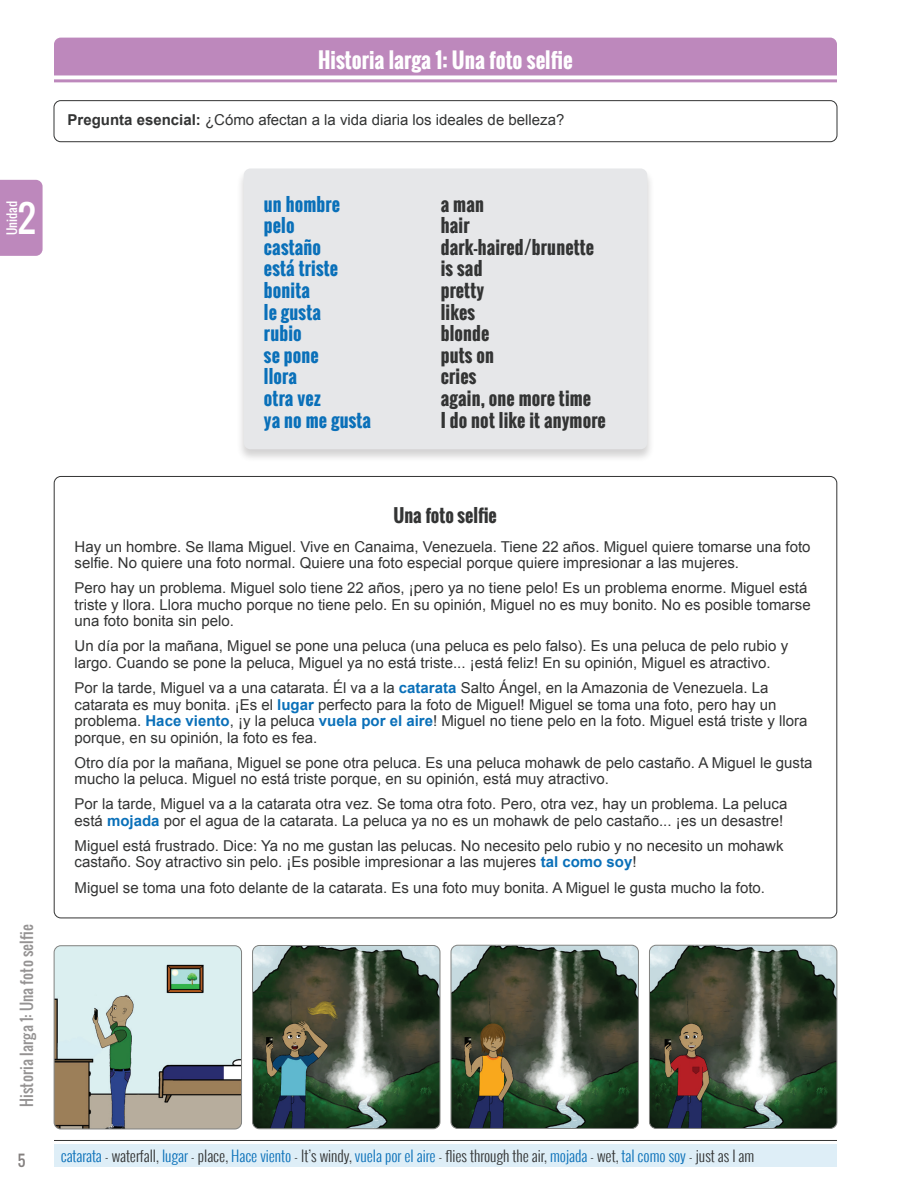
<style>
.page{position:relative;width:918px;height:1188px;background:#fff}
.page>*{position:absolute;margin:0;border:0;box-sizing:border-box;transform-origin:0 0}
.t1{font:36px "Oswald";color:#fff}
.t2{font:700 21px "Oswald";color:#fff}
.t3{font:700 18px "Oswald";letter-spacing:.01em;color:#333434}
.t4{font:700 18px "Oswald";letter-spacing:.01em;color:#0a70b9}
.t5{font:15px/16.5px "Arial";color:#333434}
.t6{font:300 15px "Oswald";color:#333434}
.t7{font:15px "Oswald";letter-spacing:.01em;color:#959393}
.t8{font:15px "Oswald";color:#84807f}
.t9{font:12px "Oswald";color:#fff}
.s1{font-weight:700}
.s2{font-weight:700;color:#0a70b9}
.s3{color:#0a70b9}
</style>
<div class="page">
<div style="left:0;top:180px;width:43px;height:76px;background:#bd88bc"></div>
<div style="left:54px;top:100px;width:783px;height:42px;border:1px solid #333434;border-radius:7px"></div>
<div style="left:54px;top:1144px;width:783px;height:22px;background:#deeef7"></div>
<hr style="left:54px;top:1140px;width:783px;height:1px;background:#333434">
<div style="left:236px;top:168px;width:418px;height:295px;background:#231f20;opacity:.2"></div>
<div style="left:244px;top:168px;width:403px;height:281px;background:#e6e7e9;border-radius:7px"></div>
<img style="left:54px;top:946px;width:188px;height:183px">
<div style="left:54px;top:946px;width:188px;height:183px;border:1px solid #80817f;border-radius:7px"></div>
<img style="left:253px;top:945px;width:187px;height:184px">
<div style="left:252px;top:945px;width:188px;height:184px;border:1px solid #80817f;border-radius:7px"></div>
<img style="left:451px;top:945px;width:187px;height:183px">
<div style="left:451px;top:945px;width:188px;height:184px;border:1px solid #80817f;border-radius:7px"></div>
<img style="left:649px;top:945px;width:188px;height:183px">
<div style="left:649px;top:945px;width:188px;height:184px;border:1px solid #80817f;border-radius:7px"></div>
<div style="left:54px;top:38px;width:783px;height:37px;background:#bd88bc"></div>
<hr style="left:54px;top:79px;width:783px;height:3px;background:#bd88bc">
<p class="t9" style="left:3px;top:235px;width:36px;rotate:-90deg">Unidad</p>
<h1 class="t1" style="left:18px;top:191px;width:19px">2</h1>
<h2 class="t2" style="left:318px;top:45px;width:256px">Historia larga 1: Una foto selfie</h2>
<p class="t5" style="left:68px;top:112px;width:498px"><span class="s1">Pregunta esencial:</span> ¿Cómo afectan a la vida diaria los ideales de belleza?</p>
<p class="t4" style="left:264px;top:190px;width:78px">un hombre</p>
<p class="t3" style="left:441px;top:190px;width:45px">a man</p>
<p class="t4" style="left:264px;top:212px;width:32px">pelo</p>
<p class="t3" style="left:441px;top:212px;width:30px">hair</p>
<p class="t4" style="left:264px;top:234px;width:59px">castaño</p>
<p class="t3" style="left:441px;top:234px;width:155px">dark-haired/brunette</p>
<p class="t4" style="left:264px;top:255px;width:76px">está triste</p>
<p class="t3" style="left:441px;top:255px;width:43px">is sad</p>
<p class="t4" style="left:264px;top:277px;width:48px">bonita</p>
<p class="t3" style="left:441px;top:277px;width:45px">pretty</p>
<p class="t4" style="left:264px;top:298px;width:59px">le gusta</p>
<p class="t3" style="left:441px;top:298px;width:36px">likes</p>
<p class="t4" style="left:264px;top:320px;width:39px">rubio</p>
<p class="t3" style="left:441px;top:320px;width:50px">blonde</p>
<p class="t4" style="left:264px;top:342px;width:56px">se pone</p>
<p class="t3" style="left:441px;top:342px;width:55px">puts on</p>
<p class="t4" style="left:264px;top:363px;width:35px">llora</p>
<p class="t3" style="left:441px;top:363px;width:37px">cries</p>
<p class="t4" style="left:264px;top:385px;width:59px">otra vez</p>
<p class="t3" style="left:441px;top:385px;width:152px">again, one more time</p>
<p class="t4" style="left:264px;top:406px;width:109px">ya no me gusta</p>
<p class="t3" style="left:441px;top:406px;width:167px">I do not like it anymore</p>
<p class="t7" style="left:15px;top:1107px;width:184px;rotate:-90deg">Historia larga 1: Una foto selfie</p>
<p class="t8" style="left:18px;top:1149px;width:9px">5</p>
<p class="t3" style="left:393px;top:502px;width:105px">Una foto selfie</p>
<p class="t5" style="left:75px;top:538px;width:737px">Hay un hombre. Se llama Miguel. Vive en Canaima, Venezuela. Tiene 22 años. Miguel quiere tomarse una foto selfie. No quiere una foto normal. Quiere una foto especial porque quiere impresionar a las mujeres.</p>
<p class="t5" style="left:75px;top:580px;width:738px">Pero hay un problema. Miguel solo tiene 22 años, ¡pero ya no tiene pelo! Es un problema enorme. Miguel está triste y llora. Llora mucho porque no tiene pelo. En su opinión, Miguel no es muy bonito. No es posible tomarse una foto bonita sin pelo.</p>
<p class="t5" style="left:75px;top:638px;width:715px">Un día por la mañana, Miguel se pone una peluca (una peluca es pelo falso). Es una peluca de pelo rubio y largo. Cuando se pone la peluca, Miguel ya no está triste... ¡está feliz! En su opinión, Miguel es atractivo.</p>
<p class="t5" style="left:75px;top:680px;width:734px">Por la tarde, Miguel va a una catarata. Él va a la <span class="s2">catarata</span> Salto Ángel, en la Amazonia de Venezuela. La catarata es muy bonita. ¡Es el <span class="s2">lugar</span> perfecto para la foto de Miguel! Miguel se toma una foto, pero hay un problema. <span class="s2">Hace viento</span>, ¡y la peluca <span class="s2">vuela por el aire</span>! Miguel no tiene pelo en la foto. Miguel está triste y llora porque, en su opinión, la foto es fea.</p>
<p class="t5" style="left:75px;top:754px;width:739px">Otro día por la mañana, Miguel se pone otra peluca. Es una peluca mohawk de pelo castaño. A Miguel le gusta mucho la peluca. Miguel no está triste porque, en su opinión, está muy atractivo.</p>
<p class="t5" style="left:75px;top:796px;width:714px">Por la tarde, Miguel va a la catarata otra vez. Se toma otra foto. Pero, otra vez, hay un problema. La peluca está <span class="s2">mojada</span> por el agua de la catarata. La peluca ya no es un mohawk de pelo castaño... ¡es un desastre!</p>
<p class="t5" style="left:75px;top:838px;width:710px">Miguel está frustrado. Dice: Ya no me gustan las pelucas. No necesito pelo rubio y no necesito un mohawk castaño. Soy atractivo sin pelo. ¡Es posible impresionar a las mujeres <span class="s2">tal como soy</span>!</p>
<p class="t5" style="left:75px;top:879px;width:692px">Miguel se toma una foto delante de la catarata. Es una foto muy bonita. A Miguel le gusta mucho la foto.</p>
<p class="t6" style="left:61px;top:1144px;width:695px"><span class="s3">catarata</span> - waterfall, <span class="s3">lugar</span> - place, <span class="s3">Hace viento</span> - It’s windy, <span class="s3">vuela por el aire</span> - flies through the air, <span class="s3">mojada</span> - wet, <span class="s3">tal como soy</span> - just as I am</p>
</div>
